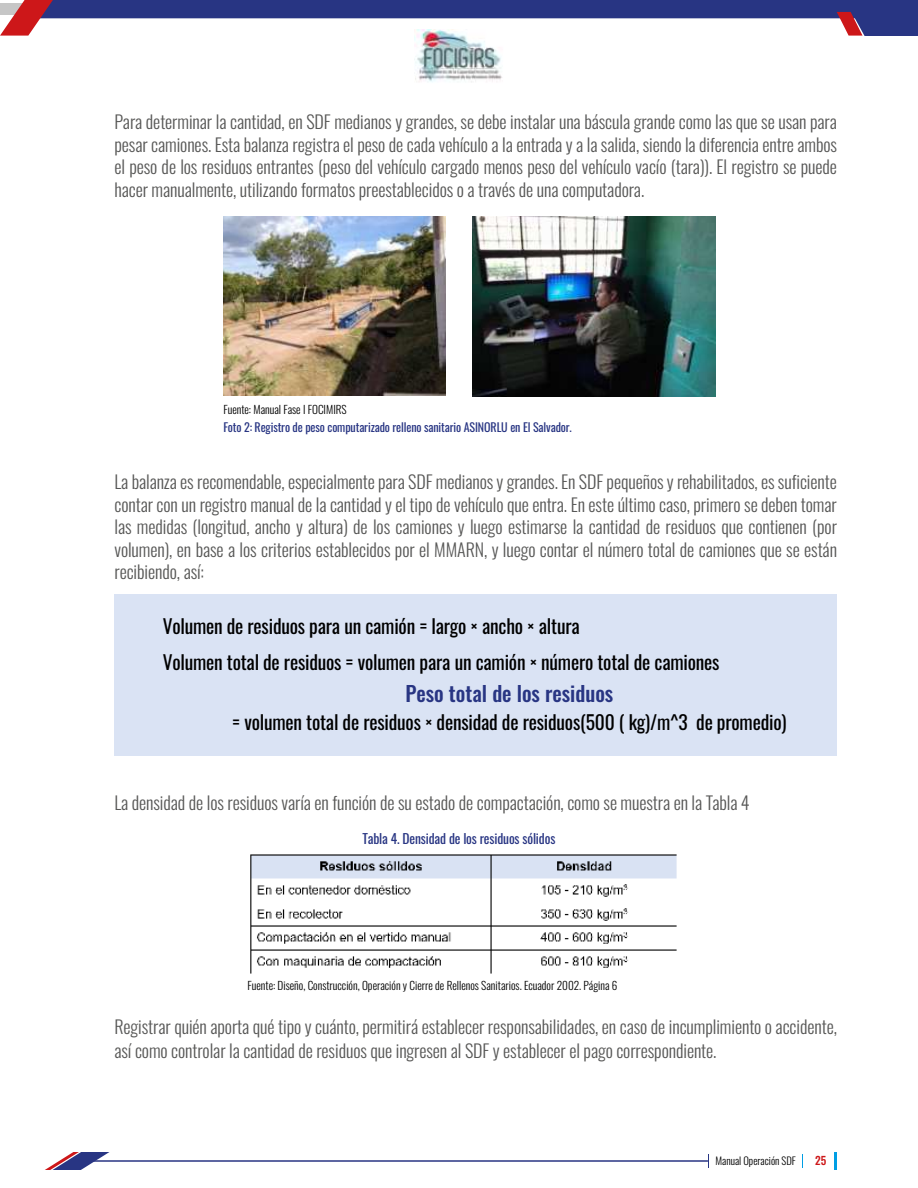
<style>
.page{position:relative;width:918px;height:1188px;background:#fff}
.page>*{position:absolute;margin:0;border:0;box-sizing:border-box;transform-origin:0 0}
.t1{font:500 21px "Oswald";color:#283583}
.t2{font:19.5px/36px "Oswald";letter-spacing:-.01em;color:#000}
.t3{font:300 18px/22.5px "Oswald";letter-spacing:-.005em;color:#575756;text-align:justify}
.t4{font:13.5px "Oswald";letter-spacing:-.01em;color:#283583}
.t5{font:12px "Oswald";letter-spacing:-.01em;color:#283583}
.t6{font:300 11.25px "Oswald";color:#000}
.t7{font:500 11.25px "Oswald";color:#cd1719}
.t8{font:300 10.5px "Oswald";color:#000}
</style>
<div class="page">
<div style="left:29px;top:0;width:889px;height:36px;background:#283583"></div>
<svg style="left:0;top:0;width:865px;height:41px"></svg>
<svg style="left:45px;top:1152px;width:64px;height:18px"></svg>
<hr style="left:834px;top:1152px;width:3px;height:18px;background:#009ee4">
<svg style="left:802px;top:1154px;width:1px;height:13px"></svg>
<hr style="left:81px;top:1160px;width:627px;height:2px;background:#283583">
<svg style="left:708px;top:1154px;width:1px;height:13px"></svg>
<img style="left:415px;top:30px;width:88px;height:52px">
<img style="left:223px;top:216px;width:223px;height:180px">
<img style="left:472px;top:216px;width:244px;height:180px">
<div style="left:114px;top:594px;width:723px;height:162px;background:#dae3f4"></div>
<img style="left:250px;top:854px;width:427px;height:120px">
<p class="t3" style="left:114px;top:112px;width:724px">Para determinar la cantidad, en SDF medianos y grandes, se debe instalar una báscula grande como las que se usan para pesar camiones. Esta balanza registra el peso de cada vehículo a la entrada y a la salida, siendo la diferencia entre ambos el peso de los residuos entrantes (peso del vehículo cargado menos peso del vehículo vacío (tara)). El registro se puede hacer manualmente, utilizando formatos preestablecidos o a través de una computadora.</p>
<p class="t6" style="left:223px;top:405px;width:125px">Fuente: Manual Fase I FOCIMIRS</p>
<p class="t5" style="left:223px;top:422px;width:350px">Foto 2: Registro de peso computarizado relleno sanitario ASINORLU en El Salvador.</p>
<p class="t3" style="left:114px;top:472px;width:724px">La balanza es recomendable, especialmente para SDF medianos y grandes. En SDF pequeños y rehabilitados, es suficiente contar con un registro manual de la cantidad y el tipo de vehículo que entra. En este último caso, primero se deben tomar las medidas (longitud, ancho y altura) de los camiones y luego estimarse la cantidad de residuos que contienen (por volumen), en base a los criterios establecidos por el MMARN, y luego contar el número total de camiones que se están recibiendo, así:</p>
<p class="t2" style="left:163px;top:610px;width:558px">Volumen de residuos para un camión = largo × ancho × altura<br>Volumen total de residuos = volumen para un camión × número total de camiones</p>
<p class="t2" style="left:232px;top:705px;width:556px">= volumen total de residuos × densidad de residuos(500 ( kg)/m^3 de promedio)</p>
<p class="t1" style="left:406px;top:684px;width:209px">Peso total de los residuos</p>
<p class="t3" style="left:114px;top:793px;width:637px">La densidad de los residuos varía en función de su estado de compactación, como se muestra en la Tabla 4</p>
<p class="t4" style="left:363px;top:833px;width:194px">Tabla 4. Densidad de los residuos sólidos</p>
<p class="t6" style="left:248px;top:980px;width:372px">Fuente: Diseño, Construcción, Operación y Cierre de Rellenos Sanitarios. Ecuador 2002. Página 6</p>
<p class="t3" style="left:114px;top:1016px;width:724px;line-height:24px">Registrar quién aporta qué tipo y cuánto, permitirá establecer responsabilidades, en caso de incumplimiento o accidente, así como controlar la cantidad de residuos que ingresen al SDF y establecer el pago correspondiente.</p>
<p class="t8" style="left:716px;top:1156px;width:82px">Manual Operación SDF</p>
<p class="t7" style="left:815px;top:1156px;width:13px">25</p>
</div>
